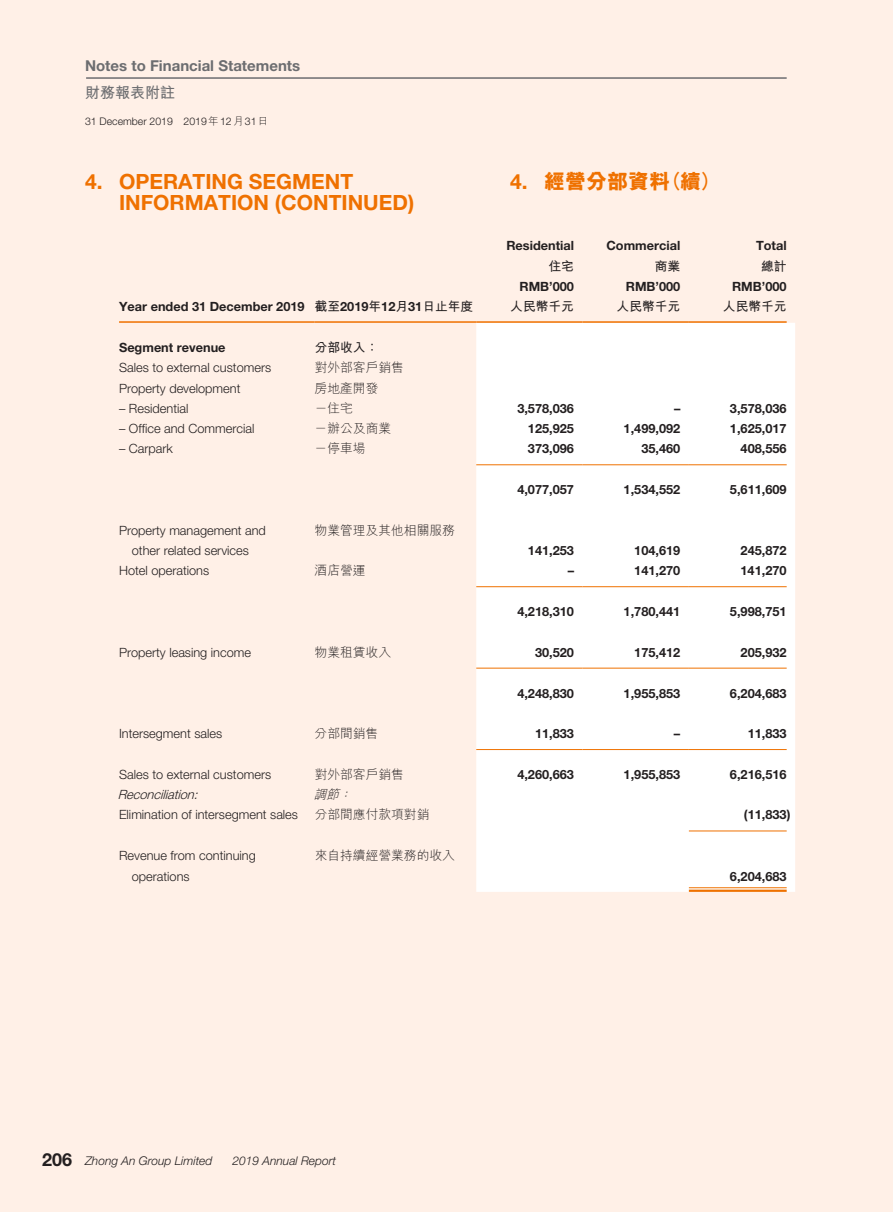
<style>
.page{position:relative;width:893px;height:1212px;background:#fff0e7}
.page>*{position:absolute;margin:0;border:0;box-sizing:border-box;transform-origin:0 0}
.t1{font:700 21px "Helvetica Neue LT Std";color:#ef7100}
.t2{font:800 21px "M Hei HK";color:#ef7100}
.t3{font:700 15px "Helvetica Neue LT Std";color:#6c6d70}
.t4{font:700 15px "M Hei HK";color:#6c6d70}
.t5{font:700 12.75px "Helvetica Neue LT Std";color:#231f20}
.t6{font:300 12.75px/20.2px "Helvetica Neue LT Std";color:#231f20;text-align:center}
.t7{font:300 12.75px "M Hei HK";color:#231f20}
.t8{font:700 12.75px "M Hei HK";color:#231f20}
.t9{font:italic 300 12.75px "Helvetica Neue LT Std";color:#231f20}
.t10{font:italic 300 12.75px "M Hei HK";color:#231f20}
.t11{font:italic 300 12px "Helvetica Neue LT Std";color:#231f20}
.t12{font:300 10.5px "Helvetica Neue LT Std";color:#231f20}
.s1{font-family:"M Hei HK"}
.s2{font-family:"Helvetica Neue LT Std";font-weight:700}
.s3{font-weight:700;font-style:normal;font-size:18px}
</style>
<div class="page">
<hr style="left:86px;top:77px;width:701px;height:2px;background:#6c6d70">
<div style="left:476px;top:323px;width:319px;height:569px;background:#fff"></div>
<hr style="left:119px;top:321px;width:196px;height:2px;background:#ef7100">
<hr style="left:315px;top:321px;width:161px;height:2px;background:#ef7100">
<hr style="left:476px;top:321px;width:107px;height:2px;background:#ef7100">
<hr style="left:583px;top:321px;width:106px;height:2px;background:#ef7100">
<hr style="left:689px;top:321px;width:98px;height:2px;background:#ef7100">
<hr style="left:476px;top:464px;width:107px;height:1px;background:#ef7100">
<hr style="left:583px;top:464px;width:106px;height:1px;background:#ef7100">
<hr style="left:689px;top:464px;width:98px;height:1px;background:#ef7100">
<hr style="left:476px;top:586px;width:107px;height:1px;background:#ef7100">
<hr style="left:583px;top:586px;width:106px;height:1px;background:#ef7100">
<hr style="left:689px;top:586px;width:98px;height:1px;background:#ef7100">
<hr style="left:476px;top:668px;width:107px;height:1px;background:#ef7100">
<hr style="left:583px;top:668px;width:106px;height:1px;background:#ef7100">
<hr style="left:689px;top:668px;width:98px;height:1px;background:#ef7100">
<hr style="left:476px;top:749px;width:107px;height:1px;background:#ef7100">
<hr style="left:583px;top:749px;width:106px;height:1px;background:#ef7100">
<hr style="left:689px;top:749px;width:98px;height:1px;background:#ef7100">
<hr style="left:689px;top:830px;width:98px;height:1px;background:#ef7100">
<hr style="left:689px;top:887px;width:98px;height:1px;background:#ef7100">
<hr style="left:689px;top:889px;width:98px;height:3px;background:#ef7100">
<p class="t3" style="left:85px;top:56px;width:217px">Notes to Financial Statements</p>
<p class="t4" style="left:85px;top:82px;width:91px">財務報表附註</p>
<p class="t12" style="left:85px;top:115px;width:185px">31 December 2019 2019<span class="s1">年</span>12<span class="s1">月</span>31<span class="s1">日</span></p>
<h1 class="t1" style="left:85px;top:168px;width:270px">4. OPERATING SEGMENT</h1>
<h1 class="t2" style="left:510px;top:167px;width:211px"><span class="s2">4.</span> 經營分部資料（續）</h1>
<h1 class="t1" style="left:119px;top:189px;width:297px">INFORMATION (CONTINUED)</h1>
<p class="t5" style="left:506px;top:238px;width:69px">Residential</p>
<p class="t5" style="left:606px;top:238px;width:75px">Commercial</p>
<p class="t5" style="left:756px;top:238px;width:32px">Total</p>
<p class="t8" style="left:549px;top:257px;width:27px">住宅</p>
<p class="t8" style="left:655px;top:257px;width:27px">商業</p>
<p class="t8" style="left:761px;top:257px;width:27px">總計</p>
<p class="t5" style="left:519px;top:278px;width:56px">RMB’000</p>
<p class="t5" style="left:626px;top:278px;width:56px">RMB’000</p>
<p class="t5" style="left:732px;top:278px;width:56px">RMB’000</p>
<p class="t5" style="left:119px;top:299px;width:356px">Year ended 31 December 2019 <span class="s1">截至</span>2019<span class="s1">年</span>12<span class="s1">月</span>31<span class="s1">日止年度</span></p>
<p class="t8" style="left:510px;top:297px;width:65px">人民幣千元</p>
<p class="t8" style="left:617px;top:297px;width:65px">人民幣千元</p>
<p class="t8" style="left:723px;top:297px;width:65px">人民幣千元</p>
<p class="t5" style="left:119px;top:340px;width:108px">Segment revenue</p>
<p class="t8" style="left:315px;top:338px;width:65px">分部收入：</p>
<p class="t6" style="left:119px;top:357px;width:154px">Sales to external customers</p>
<p class="t7" style="left:315px;top:359px;width:91px">對外部客戶銷售</p>
<p class="t6" style="left:119px;top:378px;width:123px">Property development</p>
<p class="t7" style="left:315px;top:379px;width:65px">房地產開發</p>
<p class="t6" style="left:119px;top:398px;width:71px">– Residential</p>
<p class="t7" style="left:315px;top:399px;width:40px">－住宅</p>
<p class="t5" style="left:517px;top:400px;width:58px">3,578,036</p>
<p class="t5" style="left:674px;top:400px;width:8px">–</p>
<p class="t5" style="left:730px;top:400px;width:58px">3,578,036</p>
<p class="t6" style="left:119px;top:418px;width:137px">– Office and Commercial</p>
<p class="t7" style="left:315px;top:419px;width:78px">－辦公及商業</p>
<p class="t5" style="left:528px;top:421px;width:48px">125,925</p>
<p class="t5" style="left:624px;top:421px;width:58px">1,499,092</p>
<p class="t5" style="left:730px;top:421px;width:58px">1,625,017</p>
<p class="t6" style="left:119px;top:438px;width:55px">– Carpark</p>
<p class="t7" style="left:315px;top:440px;width:52px">－停車場</p>
<p class="t5" style="left:528px;top:441px;width:48px">373,096</p>
<p class="t5" style="left:641px;top:441px;width:40px">35,460</p>
<p class="t5" style="left:741px;top:441px;width:48px">408,556</p>
<p class="t5" style="left:517px;top:482px;width:58px">4,077,057</p>
<p class="t5" style="left:624px;top:482px;width:58px">1,534,552</p>
<p class="t5" style="left:730px;top:482px;width:58px">5,611,609</p>
<p class="t6" style="left:119px;top:520px;width:148px">Property management and other related services</p>
<p class="t7" style="left:315px;top:521px;width:142px">物業管理及其他相關服務</p>
<p class="t5" style="left:528px;top:542px;width:48px">141,253</p>
<p class="t5" style="left:634px;top:542px;width:48px">104,619</p>
<p class="t5" style="left:741px;top:542px;width:48px">245,872</p>
<p class="t6" style="left:119px;top:560px;width:92px">Hotel operations</p>
<p class="t7" style="left:315px;top:562px;width:52px">酒店營運</p>
<p class="t5" style="left:568px;top:563px;width:8px">–</p>
<p class="t5" style="left:634px;top:563px;width:48px">141,270</p>
<p class="t5" style="left:741px;top:563px;width:48px">141,270</p>
<p class="t5" style="left:517px;top:604px;width:58px">4,218,310</p>
<p class="t5" style="left:624px;top:604px;width:58px">1,780,441</p>
<p class="t5" style="left:730px;top:604px;width:58px">5,998,751</p>
<p class="t6" style="left:119px;top:642px;width:134px">Property leasing income</p>
<p class="t7" style="left:315px;top:643px;width:78px">物業租賃收入</p>
<p class="t5" style="left:535px;top:644px;width:40px">30,520</p>
<p class="t5" style="left:634px;top:644px;width:48px">175,412</p>
<p class="t5" style="left:741px;top:644px;width:48px">205,932</p>
<p class="t5" style="left:517px;top:685px;width:58px">4,248,830</p>
<p class="t5" style="left:624px;top:685px;width:58px">1,955,853</p>
<p class="t5" style="left:730px;top:685px;width:58px">6,204,683</p>
<p class="t6" style="left:119px;top:723px;width:105px">Intersegment sales</p>
<p class="t7" style="left:315px;top:724px;width:65px">分部間銷售</p>
<p class="t5" style="left:535px;top:726px;width:40px">11,833</p>
<p class="t5" style="left:674px;top:726px;width:8px">–</p>
<p class="t5" style="left:748px;top:726px;width:40px">11,833</p>
<p class="t6" style="left:119px;top:764px;width:154px">Sales to external customers</p>
<p class="t7" style="left:315px;top:765px;width:91px">對外部客戶銷售</p>
<p class="t5" style="left:517px;top:766px;width:58px">4,260,663</p>
<p class="t5" style="left:624px;top:766px;width:58px">1,955,853</p>
<p class="t5" style="left:730px;top:766px;width:58px">6,216,516</p>
<p class="t9" style="left:118px;top:787px;width:85px">Reconciliation:</p>
<p class="t10" style="left:313px;top:785px;width:44px">調節：</p>
<p class="t6" style="left:119px;top:804px;width:180px">Elimination of intersegment sales</p>
<p class="t7" style="left:315px;top:806px;width:116px">分部間應付款項對銷</p>
<p class="t5" style="left:744px;top:807px;width:48px">(11,833)</p>
<p class="t6" style="left:132px;top:845px;width:125px;text-align:left;text-indent:-13px">Revenue from continuing operations</p>
<p class="t7" style="left:315px;top:847px;width:142px">來自持續經營業務的收入</p>
<p class="t5" style="left:730px;top:868px;width:58px">6,204,683</p>
<p class="t11" style="left:42px;top:1154px;width:172px"><span class="s3">206</span> Zhong An Group Limited</p>
<p class="t11" style="left:232px;top:1154px;width:105px">2019 Annual Report</p>
</div>
